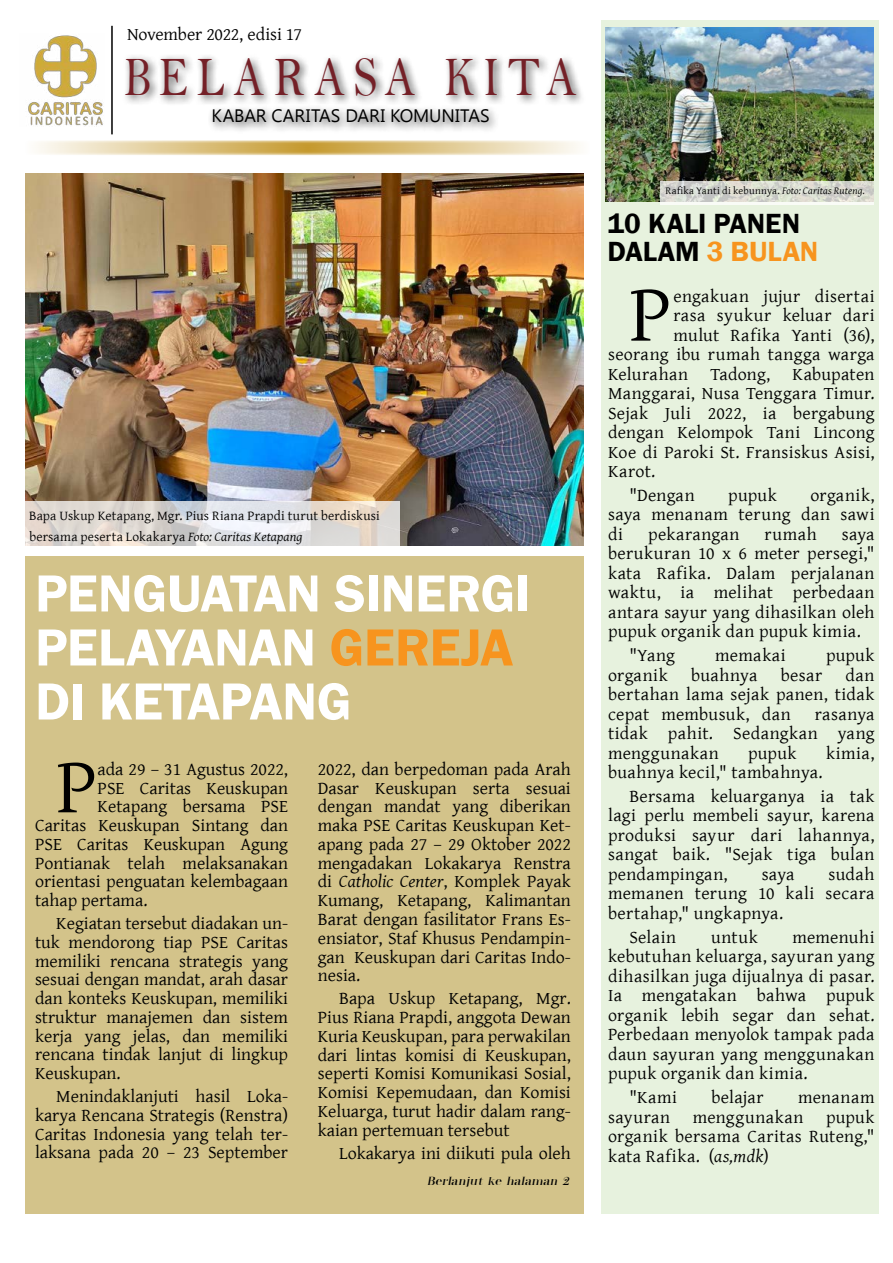
<style>
.page{position:relative;width:893px;height:1263px;background:#fff}
.page>*{position:absolute;margin:0;border:0;box-sizing:border-box;transform-origin:0 0}
.t1{font:81.45px "Gentium Basic";color:#000}
.t2{font:78.9px "Gentium Basic";color:#000}
.t3{font:56.25px "Bell";letter-spacing:.185em;color:#742027;scale:.8 1}
.t4{font:600 54px/54px "Franklin Gothic";letter-spacing:-.005em;color:#fff}
.t5{font:600 28.5px/28.5px "Franklin Gothic";letter-spacing:-.005em;color:#000}
.t6{font:18px/18.8px "Gentium Basic";letter-spacing:.01em;color:#000;text-align:justify}
.t7{font:18px "Gentium Basic";letter-spacing:.035em;color:#000}
.t8{font:18px "Gentium Basic";letter-spacing:.03em;color:#000}
.t9{font:18px "Microsoft New Tai Lue";letter-spacing:-.005em;color:#000}
.t10{font:18px "Gentium Basic";letter-spacing:-.01em;color:#000}
.t11{font:18px "Gentium Basic";letter-spacing:.04em;color:#000}
.t12{font:13.5px/20.4px "Gentium Basic";letter-spacing:.01em;color:#000}
.t13{font:10.5px "Gentium Basic";letter-spacing:.03em;color:#000}
.t14{font:italic 10.5px "Red Velvet";color:#000}
.s1{font-style:italic}
.s2{color:#f7941e}
</style>
<div class="page">
<div style="left:26px;top:556px;width:558px;height:658px;background:#d3c38a"></div>
<img style="left:26px;top:173px;width:558px;height:372px">
<svg style="left:37px;top:140px;width:542px;height:15px;background:#e4d1a0"></svg>
<hr style="left:111px;top:26px;width:2px;height:108px;background:#000">
<div style="left:122px;top:53px;width:464px;height:54px;background:#000;opacity:.75"></div>
<div style="left:208px;top:105px;width:292px;height:29px;background:#000;opacity:.75"></div>
<img style="left:28px;top:35px;width:75px;height:91px">
<svg style="left:25px;top:502px;width:375px;height:44px;background:#dfdbd8"></svg>
<div style="left:601px;top:20px;width:278px;height:1194px;background:#e7f2de"></div>
<img style="left:605px;top:28px;width:268px;height:174px">
<svg style="left:660px;top:181px;width:213px;height:24px"></svg>
<p class="t10" style="left:127px;top:21px;width:176px">November 2022, edisi 17</p>
<h3 class="t3" style="left:124px;top:43px;width:568px">BELARASA KITA</h3>
<p class="t9" style="left:212px;top:106px;width:280px">KABAR CARITAS DARI KOMUNITAS</p>
<p class="t12" style="left:29px;top:505px;width:352px">Bapa Uskup Ketapang, Mgr. Pius Riana Prapdi turut berdiskusi bersama peserta Lokakarya <span class="s1">Foto: Caritas Ketapang</span></p>
<h3 class="t4" style="left:35px;top:567px;width:497px">PENGUATAN SINERGI<br>PELAYANAN <span class="s2">GEREJA<br></span>DI KETAPANG</h3>
<h2 class="t2" style="left:56px;top:729px;width:43px">P</h2>
<p class="t6" style="left:98px;top:759px;width:192px">ada 29 – 31 Agustus 2022,</p>
<p class="t6" style="left:98px;top:778px;width:192px">PSE Caritas Keuskupan</p>
<p class="t6" style="left:98px;top:797px;width:192px">Ketapang bersama PSE</p>
<p class="t6" style="left:35px;top:815px;width:255px">Caritas Keuskupan Sintang dan</p>
<p class="t6" style="left:35px;top:834px;width:255px">PSE Caritas Keuskupan Agung</p>
<p class="t6" style="left:35px;top:853px;width:254px">Pontianak telah melaksanakan</p>
<p class="t6" style="left:35px;top:872px;width:255px">orientasi penguatan kelembagaan</p>
<p class="t6" style="left:35px;top:890px;width:114px">tahap pertama.</p>
<p class="t6" style="left:35px;top:913px;width:255px;text-indent:21px">Kegiatan tersebut diadakan un&shy;tuk mendorong tiap PSE Caritas memiliki rencana strategis yang sesuai dengan mandat, arah dasar dan konteks Keuskupan, memiliki struktur manajemen dan sistem kerja yang jelas, dan memiliki rencana tindak lanjut di lingkup Keuskupan.</p>
<p class="t6" style="left:35px;top:1086px;width:255px;text-indent:21px">Menindaklanjuti hasil Loka&shy;karya Rencana Strategis (Renstra)<br>Caritas Indonesia yang telah ter&shy;laksana pada 20 – 23 September</p>
<p class="t6" style="left:318px;top:759px;width:255px">2022, dan berpedoman pada Arah Dasar Keuskupan serta sesuai dengan mandat yang diberikan maka PSE Caritas Keuskupan Ket&shy;apang pada 27 – 29 Oktober 2022 mengadakan Lokakarya Renstra di <span class="s1">Catholic Center</span>, Komplek Payak Kumang, Ketapang, Kalimantan Barat dengan fasilitator Frans Es&shy;ensiator, Staf Khusus Pendampin&shy;gan Keuskupan dari Caritas Indo&shy;nesia.</p>
<p class="t6" style="left:318px;top:988px;width:255px;text-indent:21px">Bapa Uskup Ketapang, Mgr.<br>Pius Riana Prapdi, anggota Dewan Kuria Keuskupan, para perwakilan dari lintas komisi di Keuskupan, seperti Komisi Komunikasi Sosial, Komisi Kepemudaan, dan Komisi Keluarga, turut hadir dalam rang&shy;kaian pertemuan tersebut</p>
<p class="t6" style="left:339px;top:1143px;width:233px">Lokakarya ini diikuti pula oleh</p>
<p class="t14" style="left:427px;top:1175px;width:143px">Berlanjut ke halaman 2</p>
<p class="t13" style="left:666px;top:183px;width:201px">Rafika Yanti di kebunnya. <span class="s1">Foto: Caritas Ruteng.</span></p>
<h3 class="t5" style="left:608px;top:210px;width:212px">10 KALI PANEN<br>DALAM <span class="s2">3 BULAN</span></h3>
<h1 class="t1" style="left:629px;top:254px;width:44px">P</h1>
<p class="t8" style="left:673px;top:283px;width:202px">engakuan jujur disertai</p>
<p class="t7" style="left:673px;top:302px;width:203px">rasa syukur keluar dari</p>
<p class="t7" style="left:673px;top:322px;width:203px">mulut Rafika Yanti (36),</p>
<p class="t6" style="left:608px;top:344px;width:268px">seorang ibu rumah tangga warga</p>
<p class="t6" style="left:608px;top:364px;width:268px">Kelurahan Tadong, Kabupaten</p>
<p class="t6" style="left:608px;top:383px;width:268px">Manggarai, Nusa Tenggara Timur.</p>
<p class="t6" style="left:608px;top:403px;width:268px">Sejak Juli 2022, ia bergabung</p>
<p class="t6" style="left:608px;top:422px;width:268px">dengan Kelompok Tani Lincong</p>
<p class="t6" style="left:608px;top:442px;width:268px">Koe di Paroki St. Fransiskus Asisi,</p>
<p class="t6" style="left:608px;top:461px;width:49px">Karot.</p>
<p class="t6" style="left:629px;top:485px;width:67px">"Dengan</p>
<p class="t6" style="left:728px;top:485px;width:50px">pupuk</p>
<p class="t6" style="left:608px;top:485px;width:268px;line-height:19.5px;text-indent:202px">organik, saya menanam terung dan sawi di</p>
<p class="t6" style="left:648px;top:524px;width:93px">pekarangan</p>
<p class="t6" style="left:765px;top:524px;width:54px">rumah</p>
<p class="t6" style="left:608px;top:524px;width:268px;line-height:19.5px;text-indent:234px">saya berukuran 10 x 6 meter persegi," kata Rafika. Dalam perjalanan waktu, ia melihat perbedaan antara sayur yang dihasilkan oleh pupuk organik dan pupuk kimia.</p>
<p class="t6" style="left:629px;top:645px;width:47px">"Yang</p>
<p class="t8" style="left:715px;top:642px;width:72px">memakai</p>
<p class="t6" style="left:826px;top:645px;width:50px">pupuk</p>
<p class="t6" style="left:608px;top:665px;width:61px">organik</p>
<p class="t6" style="left:691px;top:665px;width:68px">buahnya</p>
<p class="t6" style="left:781px;top:665px;width:43px">besar</p>
<p class="t6" style="left:608px;top:665px;width:268px;line-height:19.5px;text-indent:238px">dan bertahan lama sejak panen, tidak cepat membusuk, dan</p>
<p class="t6" style="left:608px;top:704px;width:268px;line-height:19.5px;text-indent:207px">rasanya tidak pahit. Sedangkan yang menggunakan</p>
<p class="t6" style="left:748px;top:743px;width:50px">pupuk</p>
<p class="t6" style="left:826px;top:743px;width:50px">kimia,</p>
<p class="t6" style="left:629px;top:760px;width:247px;line-height:23.7px;text-indent:-21px">buahnya kecil," tambahnya.<br>Bersama keluarganya ia tak</p>
<p class="t6" style="left:608px;top:805px;width:268px;line-height:19.5px">lagi perlu membeli sayur, karena produksi sayur dari lahannya, sangat baik. "Sejak tiga bulan pendampingan,</p>
<p class="t6" style="left:608px;top:864px;width:268px;line-height:19.5px;text-indent:220px">sudah memanen terung 10 kali secara bertahap," ungkapnya.</p>
<p class="t6" style="left:629px;top:927px;width:48px">Selain</p>
<p class="t6" style="left:711px;top:927px;width:48px">untuk</p>
<p class="t6" style="left:762px;top:864px;width:34px">saya</p>
<p class="t6" style="left:608px;top:927px;width:268px;line-height:19.5px;text-indent:184px">memenuhi kebutuhan keluarga, sayuran yang dihasilkan juga dijualnya di pasar.<br>Ia mengatakan bahwa pupuk organik lebih segar dan sehat.<br>Perbedaan menyolok tampak pada daun sayuran yang menggunakan pupuk organik dan kimia.</p>
<p class="t6" style="left:629px;top:1087px;width:49px">"Kami</p>
<p class="t6" style="left:711px;top:1087px;width:54px">belajar</p>
<p class="t6" style="left:798px;top:1087px;width:78px">menanam</p>
<p class="t8" style="left:608px;top:1103px;width:64px">sayuran</p>
<p class="t11" style="left:693px;top:1103px;width:112px">menggunakan</p>
<p class="t6" style="left:608px;top:1106px;width:268px;line-height:19.5px;text-indent:218px">pupuk organik bersama Caritas Ruteng," kata Rafika. (<span class="s1">as,mdk</span>)</p>
</div>
